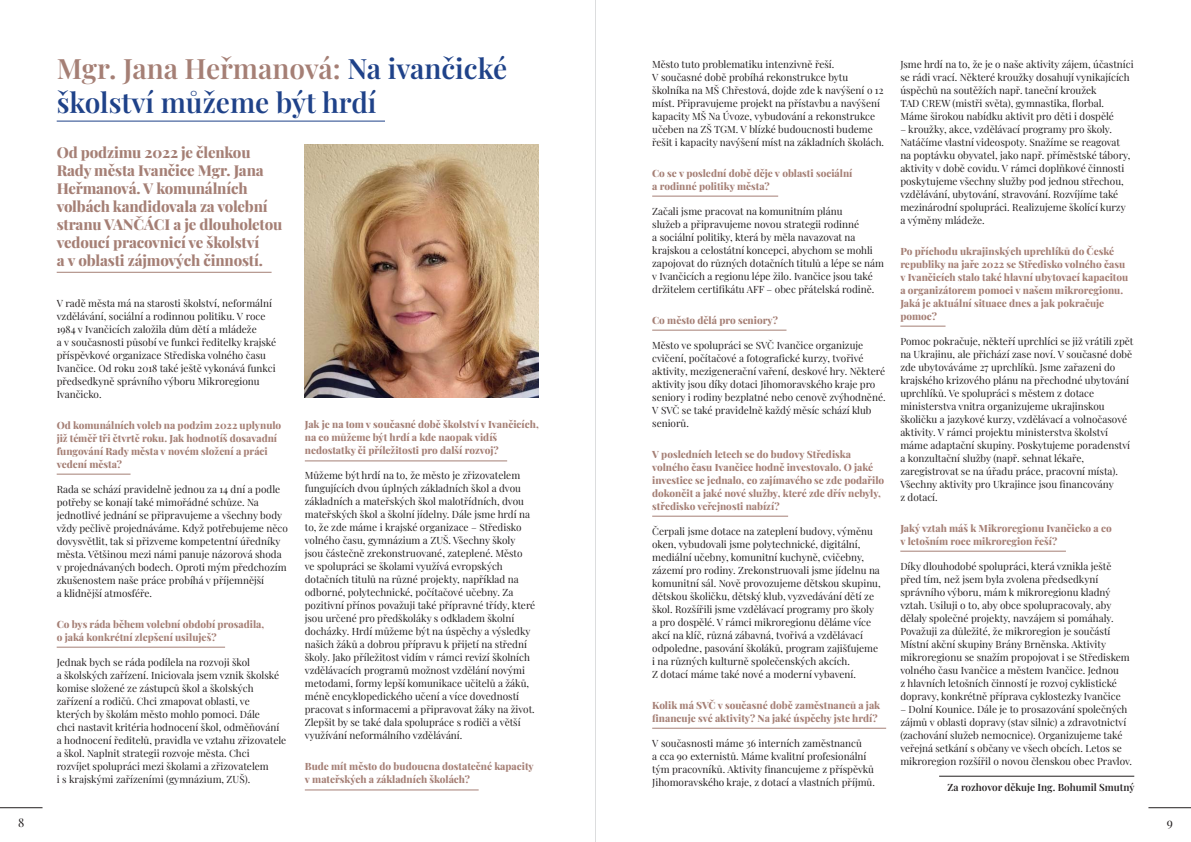
<style>
.page{position:relative;width:1191px;height:842px;background:#fff}
.page>*{position:absolute;margin:0;border:0;box-sizing:border-box;transform-origin:0 0}
.t1{font:600 28px/33.6px "Playfair Display";color:#1f4289}
.t2{font:800 15px/18px "Playfair Display";letter-spacing:-.01em;color:#a57f75}
.t3{font:12px "Playfair Display";color:#231f20}
.t4{font:10px/13px "Playfair Display";color:#231f20}
.t5{font:800 10px/13px "Playfair Display";color:#a57f75}
.t6{font:600 10px "Playfair Display";color:#231f20}
.s1{color:#a57f75}
</style>
<div class="page">
<hr style="left:1148px;top:807px;width:43px;height:1px;background:#231f20">
<hr style="left:0;top:807px;width:43px;height:1px;background:#231f20">
<hr style="left:57px;top:121px;width:328px;height:1px;background:#1f4289">
<hr style="left:57px;top:272px;width:214px;height:1px;background:#a57f75">
<hr style="left:57px;top:474px;width:73px;height:1px;background:#a57f75">
<hr style="left:57px;top:647px;width:168px;height:1px;background:#a57f75">
<img style="left:305px;top:145px;width:234px;height:252px">
<hr style="left:305px;top:461px;width:202px;height:1px;background:#a57f75">
<hr style="left:305px;top:790px;width:173px;height:1px;background:#a57f75">
<hr style="left:652px;top:196px;width:126px;height:1px;background:#a57f75">
<hr style="left:652px;top:330px;width:134px;height:1px;background:#a57f75">
<hr style="left:652px;top:516px;width:136px;height:1px;background:#a57f75">
<hr style="left:652px;top:728px;width:234px;height:1px;background:#a57f75">
<hr style="left:900px;top:326px;width:45px;height:1px;background:#a57f75">
<hr style="left:900px;top:551px;width:166px;height:1px;background:#a57f75">
<hr style="left:939px;top:776px;width:195px;height:1px;background:#231f20">
<hr style="left:595px;top:0;width:1px;height:842px;background:#dcddde">
<h1 class="t1" style="left:57px;top:51px;width:452px"><span class="s1">Mgr. Jana Heřmanová:</span> Na ivančické školství můžeme být hrdí</h1>
<h2 class="t2" style="left:57px;top:142px;width:227px">Od podzimu 2022 je členkou<br>Rady města Ivančice Mgr. Jana<br>Heřmanová . V komunálních volbách kandidovala za volební stranu VANČÁCI a je dlouholetou vedoucí pracovnicí ve školství<br>a v oblasti zájmových činností.</h2>
<p class="t4" style="left:57px;top:296px;width:221px">V radě města má na starosti školství, neformální vzdělávání, sociální a rodinnou politiku. V roce 1984 v Ivančicích založila dům dětí a mládeže<br>a v současnosti působí ve funkci ředitelky krajské příspěvkové organizace Střediska volného času Ivančice. Od roku 2018 také ještě vykonává funkci předsedkyně správního výboru Mikroregionu Ivančicko.</p>
<p class="t5" style="left:57px;top:418px;width:226px">Od komunálních voleb na podzim 2022 uplynulo již téměř tři čtvrtě roku. Jak hodnotíš dosavadní fungování Rady města v novém složení a práci vedení města?</p>
<p class="t4" style="left:57px;top:482px;width:233px">Rada se schází pravidelně jednou za 14 dní a podle potřeby se konají také mimořádné schůze. Na jednotlivé jednání se připravujeme a všechny body vždy pečlivě projednáváme. Když potřebujeme něco dovysvětlit, tak si přizveme kompetentní úředníky města. Většinou mezi námi panuje názorová shoda v projednávaných bodech. Oproti mým předchozím zkušenostem naše práce probíhá v příjemnější<br>a klidnější atmosféře.</p>
<p class="t5" style="left:57px;top:617px;width:209px">Co bys ráda během volební období prosadila, o jaká konkrétní zlepšení usiluješ?</p>
<p class="t4" style="left:57px;top:655px;width:231px">Jednak bych se ráda podílela na rozvoji škol<br>a školských zařízení. Iniciovala jsem vznik školské komise složené ze zástupců škol a školských zařízení a rodičů. Chci zmapovat oblasti, ve kterých by školám město mohlo pomoci. Dále<br>chci nastavit kritéria hodnocení škol, odměňování a hodnocení ředitelů, pravidla ve vztahu zřizovatele a škol. Naplnit strategii rozvoje města. Chci<br>rozvíjet spolupráci mezi školami a zřizovatelem<br>i s krajskými zařízeními (gymnázium, ZUŠ).</p>
<p class="t5" style="left:305px;top:418px;width:235px">Jak je na tom v současné době školství v Ivančicích, na co můžeme být hrdí a kde naopak vidíš nedostatky či příležitosti pro další rozvoj?</p>
<p class="t4" style="left:305px;top:469px;width:232px">Můžeme být hrdí na to, že město je zřizovatelem fungujících dvou úplných základních škol a dvou základních a mateřských škol malotřídních, dvou mateřských škol a školní jídelny. Dále jsme hrdí na to, že zde máme i krajské organizace – Středisko volného času, gymnázium a ZUŠ. Všechny školy jsou částečně zrekonstruované, zateplené. Město<br>ve spolupráci se školami využívá evropských dotačních titulů na různé projekty, například na odborné, polytechnické, počítačové učebny. Za pozitivní přínos považuji také přípravné třídy, které jsou určené pro předškoláky s odkladem školní docházky. Hrdí můžeme být na úspěchy a výsledky našich žáků a dobrou přípravu k přijetí na střední školy. Jako příležitost vidím v rámci revizí školních vzdělávacích programů možnost vzdělání novými metodami, formy lepší komunikace učitelů a žáků, méně encyklopedického učení a více dovedností pracovat s informacemi a připravovat žáky na život.<br>Zlepšit by se také dala spolupráce s rodiči a větší využívání neformálního vzdělávání.</p>
<p class="t5" style="left:305px;top:760px;width:230px">Bude mít město do budoucna dostatečné kapacity v mateřských a základních školách?</p>
<p class="t4" style="left:652px;top:57px;width:233px">Město tuto problematiku intenzivně řeší.<br>V současné době probíhá rekonstrukce bytu školníka na MŠ Chřestová, dojde zde k navýšení o 12 míst. Připravujeme projekt na přístavbu a navýšení kapacity MŠ Na Úvoze, vybudování a rekonstrukce učeben na ZŠ TGM. V blízké budoucnosti budeme řešit i kapacity navýšení míst na základních školách.</p>
<p class="t5" style="left:652px;top:166px;width:202px">Co se v poslední době děje v oblasti sociální a rodinné politiky města?</p>
<p class="t4" style="left:652px;top:204px;width:233px">Začali jsme pracovat na komunitním plánu<br>služeb a připravujeme novou strategii rodinné<br>a sociální politiky, která by měla navazovat na krajskou a celostátní koncepci, abychom se mohli zapojovat do různých dotačních titulů a lépe se nám v Ivančicích a regionu lépe žilo. Ivančice jsou také držitelem certifikátu AFF – obec přátelská rodině.</p>
<p class="t5" style="left:652px;top:313px;width:127px">Co město dělá pro seniory?</p>
<p class="t4" style="left:652px;top:338px;width:235px">Město ve spolupráci se SVČ Ivančice organizuje cvičení, počítačové a fotografické kurzy, tvořivé aktivity, mezigenerační vaření, deskové hry. Některé aktivity jsou díky dotaci Jihomoravského kraje pro seniory i rodiny bezplatné nebo cenově zvýhodněné.<br>V SVČ se také pravidelně každý měsíc schází klub seniorů.</p>
<p class="t5" style="left:652px;top:447px;width:233px">V posledních letech se do budovy Střediska volného času Ivančice hodně investovalo. O jaké investice se jednalo, co zajímavého se zde podařilo dokončit a jaké nové služby, které zde dřív nebyly, středisko veřejnosti nabízí?</p>
<p class="t4" style="left:652px;top:524px;width:230px">Čerpali jsme dotace na zateplení budovy, výměnu oken, vybudovali jsme polytechnické, digitální, mediální učebny, komunitní kuchyně, cvičebny, zázemí pro rodiny. Zrekonstruovali jsme jídelnu na komunitní sál. Nově provozujeme dětskou skupinu, dětskou školičku, dětský klub, vyzvedávání dětí ze škol. Rozšířili jsme vzdělávací programy pro školy a pro dospělé. V rámci mikroregionu děláme více akcí na klíč, různá zábavná, tvořivá a vzdělávací odpoledne, pasování školáků, program zajišťujeme i na různých kulturně společenských akcích.<br>Z dotací máme také nové a moderní vybavení.</p>
<p class="t5" style="left:652px;top:698px;width:229px">Kolik má SVČ v současné době zaměstnanců a jak financuje své aktivity? Na jaké úspěchy jste hrdí?</p>
<p class="t4" style="left:652px;top:736px;width:224px">V současnosti máme 36 interních zaměstnanců<br>a cca 90 externistů. Máme kvalitní profesionální tým pracovníků. Aktivity financujeme z příspěvků Jihomoravského kraje, z dotací a vlastních příjmů.</p>
<p class="t4" style="left:900px;top:57px;width:235px">Jsme hrdí na to, že je o naše aktivity zájem, účastníci se rádi vrací. Některé kroužky dosahují vynikajících úspěchů na soutěžích např. taneční kroužek<br>TAD CREW (mistři světa), gymnastika, florbal.<br>Máme širokou nabídku aktivit pro děti i dospělé</p>
<p class="t4" style="left:900px;top:122px;width:231px">– kroužky, akce, vzdělávací programy pro školy.<br>Natáčíme vlastní videospoty. Snažíme se reagovat na poptávku obyvatel, jako např. příměstské tábory, aktivity v době covidu. V rámci doplňkové činnosti poskytujeme všechny služby pod jednou střechou, vzdělávání, ubytování, stravování. Rozvíjíme také mezinárodní spolupráci. Realizujeme školící kurzy a výměny mládeže.</p>
<p class="t5" style="left:900px;top:244px;width:229px">Po příchodu ukrajinských uprchlíků do České republiky na jaře 2022 se Středisko volného času v Ivančicích stalo také hlavní ubytovací kapacitou a organizátorem pomoci v našem mikroregionu.<br>Jaká je aktuální situace dnes a jak pokračuje pomoc?</p>
<p class="t4" style="left:900px;top:334px;width:235px">Pomoc pokračuje, někteří uprchlíci se již vrátili zpět na Ukrajinu, ale přichází zase noví. V současné době zde ubytováváme 27 uprchlíků. Jsme zařazeni do krajského krizového plánu na přechodné ubytování uprchlíků. Ve spolupráci s městem z dotace ministerstva vnitra organizujeme ukrajinskou školičku a jazykové kurzy, vzdělávací a volnočasové aktivity. V rámci projektu ministerstva školství máme adaptační skupiny. Poskytujeme poradenství a konzultační služby (např. sehnat lékaře, zaregistrovat se na úřadu práce, pracovní místa).<br>Všechny aktivity pro Ukrajince jsou financovány<br>z dotací.</p>
<p class="t5" style="left:900px;top:521px;width:213px">Jaký vztah máš k Mikroregionu Ivančicko a co v letošním roce mikroregion řeší?</p>
<p class="t4" style="left:900px;top:559px;width:231px">Díky dlouhodobé spolupráci, která vznikla ještě před tím, než jsem byla zvolena předsedkyní správního výboru, mám k mikroregionu kladný vztah. Usiluji o to, aby obce spolupracovaly, aby dělaly společné projekty, navzájem si pomáhaly.<br>Považuji za důležité, že mikroregion je součástí Místní akční skupiny Brány Brněnska. Aktivity mikroregionu se snažím propojovat i se Střediskem volného času Ivančice a městem Ivančice. Jednou<br>z hlavních letošních činností je rozvoj cyklistické dopravy, konkrétně příprava cyklostezky Ivančice</p>
<p class="t4" style="left:900px;top:702px;width:233px">– Dolní Kounice. Dále je to prosazování společných zájmů v oblasti dopravy (stav silnic) a zdravotnictví (zachování služeb nemocnice). Organizujeme také veřejná setkání s občany ve všech obcích. Letos se mikroregion rozšířil o novou členskou obec Pravlov.</p>
<p class="t6" style="left:947px;top:780px;width:188px">Za rozhovor děkuje Ing. Bohumil Smutný</p>
<p class="t3" style="left:18px;top:814px;width:8px">8</p>
<p class="t3" style="left:1166px;top:814px;width:8px">9</p>
</div>
